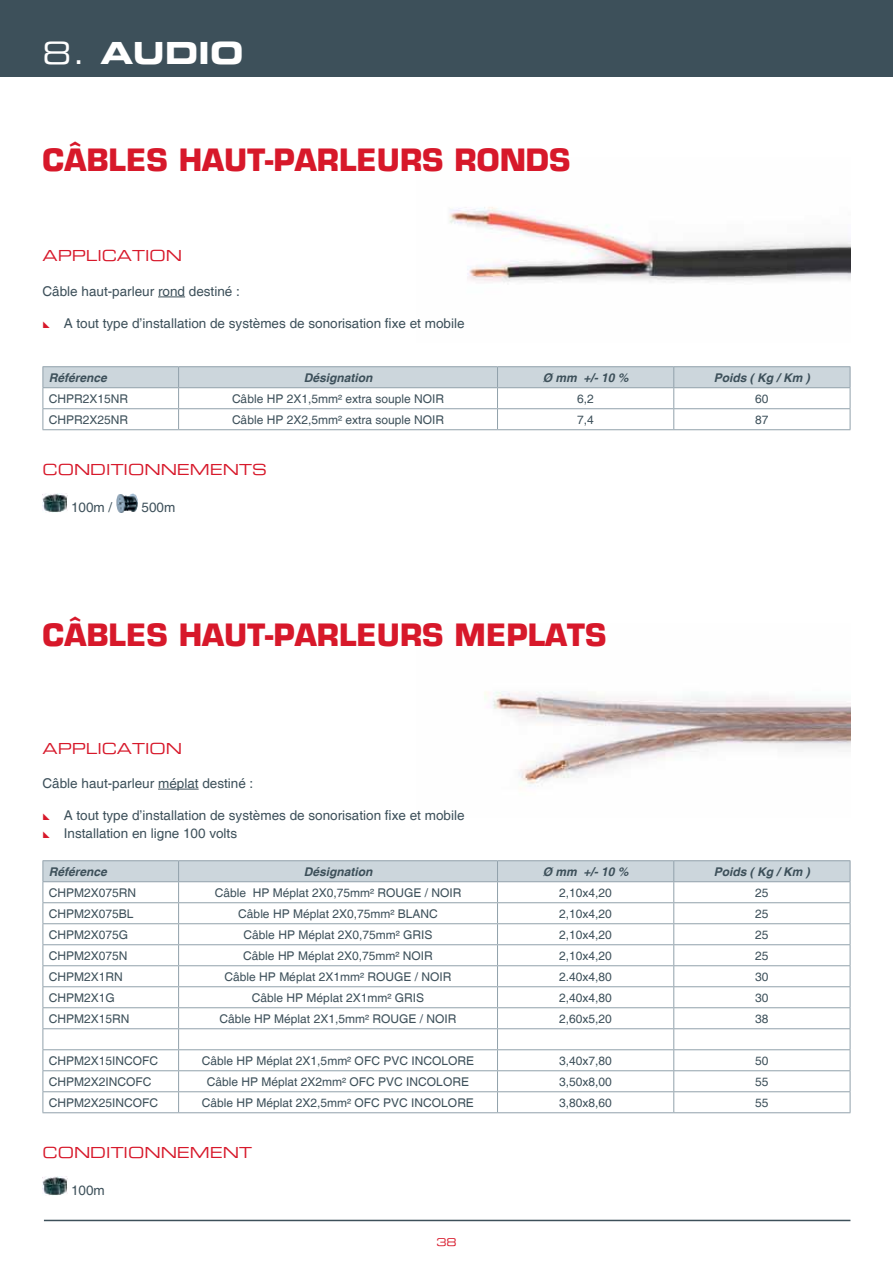
<style>
.page{position:relative;width:893px;height:1263px;background:#fff}
.page>*{position:absolute;margin:0;border:0;box-sizing:border-box;transform-origin:0 0}
.t1{font:700 30px "Eurostile";color:#d7182a}
.t2{font:30px "Eurostile Bold Extended Two";color:#fff}
.t3{font:15px "Eurostile Extended Two";color:#d7182a}
.t4{font:13.5px/18px "Helvetica";color:#3d505a}
.t5{font:12px "Helvetica";color:#3d505a}
.t6{font:italic 700 12px "Helvetica";color:#3d505a}
.t7{font:10.5px "Eurostile Extended Two";color:#d7182a}
.s1{font-family:"Eurostile Extended Two"}
</style>
<div class="page">
<div style="left:0;top:0;width:893px;height:77px;background:#3d505a"></div>
<hr style="left:44px;top:1220px;width:806px;height:1px;background:#3d505a">
<img style="left:484px;top:691px;width:366px;height:96px">
<img style="left:449px;top:207px;width:401px;height:76px">
<svg style="left:158px;top:297px;width:27px;height:1px"></svg>
<hr style="left:158px;top:789px;width:41px;height:1px;background:#3d505a">
<hr style="left:43px;top:366px;width:136px;height:1px;background:#91a1ab">
<hr style="left:179px;top:366px;width:318px;height:1px;background:#91a1ab">
<hr style="left:497px;top:366px;width:177px;height:1px;background:#91a1ab">
<hr style="left:674px;top:366px;width:176px;height:1px;background:#91a1ab">
<svg style="left:43px;top:367px;width:808px;height:62px"></svg>
<hr style="left:43px;top:429px;width:136px;height:1px;background:#91a1ab">
<hr style="left:179px;top:429px;width:318px;height:1px;background:#91a1ab">
<hr style="left:497px;top:429px;width:177px;height:1px;background:#91a1ab">
<hr style="left:674px;top:429px;width:176px;height:1px;background:#91a1ab">
<img style="left:43px;top:493px;width:24px;height:19px">
<img style="left:116px;top:493px;width:22px;height:19px">
<hr style="left:43px;top:860px;width:136px;height:1px;background:#91a1ab">
<hr style="left:179px;top:860px;width:318px;height:1px;background:#91a1ab">
<hr style="left:497px;top:860px;width:177px;height:1px;background:#91a1ab">
<hr style="left:674px;top:860px;width:176px;height:1px;background:#91a1ab">
<svg style="left:43px;top:861px;width:808px;height:251px"></svg>
<hr style="left:43px;top:1112px;width:136px;height:1px;background:#91a1ab">
<hr style="left:179px;top:1112px;width:318px;height:1px;background:#91a1ab">
<hr style="left:497px;top:1112px;width:177px;height:1px;background:#91a1ab">
<hr style="left:674px;top:1112px;width:176px;height:1px;background:#91a1ab">
<img style="left:43px;top:1176px;width:24px;height:19px">
<h1 class="t2" style="left:43px;top:32px;width:202px"><span class="s1">8.</span> AUDIO</h1>
<h1 class="t1" style="left:43px;top:141px;width:529px">CÂBLES HAUT-PARLEURS RONDS</h1>
<p class="t3" style="left:43px;top:246px;width:16px">APP</p>
<p class="t3" style="left:86px;top:246px;width:93px">LICATION</p>
<p class="t4" style="left:43px;top:282px;width:199px">Câble haut-parleur rond destiné :</p>
<p class="t4" style="left:64px;top:315px;width:402px">A tout type d’installation de systèmes de sonorisation fixe et mobile</p>
<p class="t6" style="left:49px;top:370px;width:60px">Référence</p>
<p class="t6" style="left:304px;top:370px;width:70px">Désignation</p>
<p class="t6" style="left:543px;top:370px;width:87px">Ø mm +/- 10 %</p>
<p class="t6" style="left:714px;top:370px;width:98px">Poids ( Kg / Km )</p>
<p class="t5" style="left:49px;top:392px;width:81px">CHPR2X15NR</p>
<p class="t5" style="left:232px;top:392px;width:214px">Câble HP 2X1,5mm² extra souple NOIR</p>
<p class="t5" style="left:577px;top:392px;width:18px">6,2</p>
<p class="t5" style="left:755px;top:392px;width:15px">60</p>
<p class="t5" style="left:49px;top:413px;width:81px">CHPR2X25NR</p>
<p class="t5" style="left:232px;top:413px;width:214px">Câble HP 2X2,5mm² extra souple NOIR</p>
<p class="t5" style="left:577px;top:413px;width:18px">7,4</p>
<p class="t5" style="left:755px;top:413px;width:15px">87</p>
<p class="t3" style="left:43px;top:459px;width:45px">CONDI</p>
<p class="t3" style="left:111px;top:459px;width:128px">TIONNEMENTS</p>
<p class="t4" style="left:71px;top:499px;width:43px">100m /</p>
<p class="t4" style="left:141px;top:499px;width:35px">500m</p>
<h1 class="t1" style="left:43px;top:615px;width:566px">CÂBLES HAUT-PARLEURS MEPLATS</h1>
<p class="t3" style="left:43px;top:738px;width:16px">APP</p>
<p class="t3" style="left:86px;top:738px;width:93px">LICATION</p>
<p class="t4" style="left:43px;top:774px;width:212px">Câble haut-parleur méplat destiné :</p>
<p class="t4" style="left:64px;top:807px;width:402px">A tout type d’installation de systèmes de sonorisation fixe et mobile<br>Installation en ligne 100 volts</p>
<p class="t6" style="left:49px;top:864px;width:60px">Référence</p>
<p class="t6" style="left:304px;top:864px;width:70px">Désignation</p>
<p class="t6" style="left:543px;top:864px;width:87px">Ø mm +/- 10 %</p>
<p class="t6" style="left:714px;top:864px;width:98px">Poids ( Kg / Km )</p>
<p class="t5" style="left:49px;top:885px;width:89px">CHPM2X075RN</p>
<p class="t5" style="left:215px;top:885px;width:248px">Câble HP Méplat 2X0,75mm² ROUGE / NOIR</p>
<p class="t5" style="left:559px;top:885px;width:54px">2,10x4,20</p>
<p class="t5" style="left:755px;top:885px;width:15px">25</p>
<p class="t5" style="left:49px;top:906px;width:86px">CHPM2X075BL</p>
<p class="t5" style="left:238px;top:906px;width:201px">Câble HP Méplat 2X0,75mm² BLANC</p>
<p class="t5" style="left:559px;top:906px;width:54px">2,10x4,20</p>
<p class="t5" style="left:755px;top:906px;width:15px">25</p>
<p class="t5" style="left:49px;top:927px;width:81px">CHPM2X075G</p>
<p class="t5" style="left:244px;top:927px;width:190px">Câble HP Méplat 2X0,75mm² GRIS</p>
<p class="t5" style="left:559px;top:927px;width:54px">2,10x4,20</p>
<p class="t5" style="left:755px;top:927px;width:15px">25</p>
<p class="t5" style="left:49px;top:948px;width:80px">CHPM2X075N</p>
<p class="t5" style="left:243px;top:948px;width:191px">Câble HP Méplat 2X0,75mm² NOIR</p>
<p class="t5" style="left:559px;top:948px;width:54px">2,10x4,20</p>
<p class="t5" style="left:755px;top:948px;width:15px">25</p>
<p class="t5" style="left:49px;top:969px;width:76px">CHPM2X1RN</p>
<p class="t5" style="left:225px;top:969px;width:228px">Câble HP Méplat 2X1mm² ROUGE / NOIR</p>
<p class="t5" style="left:559px;top:969px;width:54px">2.40x4,80</p>
<p class="t5" style="left:755px;top:969px;width:15px">30</p>
<p class="t5" style="left:49px;top:990px;width:68px">CHPM2X1G</p>
<p class="t5" style="left:252px;top:990px;width:174px">Câble HP Méplat 2X1mm² GRIS</p>
<p class="t5" style="left:559px;top:990px;width:54px">2,40x4,80</p>
<p class="t5" style="left:755px;top:990px;width:15px">30</p>
<p class="t5" style="left:49px;top:1011px;width:82px">CHPM2X15RN</p>
<p class="t5" style="left:220px;top:1011px;width:238px">Câble HP Méplat 2X1,5mm² ROUGE / NOIR</p>
<p class="t5" style="left:559px;top:1011px;width:54px">2,60x5,20</p>
<p class="t5" style="left:755px;top:1011px;width:15px">38</p>
<p class="t5" style="left:49px;top:1053px;width:111px">CHPM2X15INCOFC</p>
<p class="t5" style="left:202px;top:1053px;width:274px">Câble HP Méplat 2X1,5mm² OFC PVC INCOLORE</p>
<p class="t5" style="left:559px;top:1053px;width:54px">3,40x7,80</p>
<p class="t5" style="left:755px;top:1053px;width:15px">50</p>
<p class="t5" style="left:49px;top:1074px;width:104px">CHPM2X2INCOFC</p>
<p class="t5" style="left:207px;top:1074px;width:264px">Câble HP Méplat 2X2mm² OFC PVC INCOLORE</p>
<p class="t5" style="left:559px;top:1074px;width:54px">3,50x8,00</p>
<p class="t5" style="left:755px;top:1074px;width:15px">55</p>
<p class="t5" style="left:49px;top:1095px;width:111px">CHPM2X25INCOFC</p>
<p class="t5" style="left:202px;top:1095px;width:274px">Câble HP Méplat 2X2,5mm² OFC PVC INCOLORE</p>
<p class="t5" style="left:559px;top:1095px;width:54px">3,80x8,60</p>
<p class="t5" style="left:755px;top:1095px;width:15px">55</p>
<p class="t3" style="left:43px;top:1142px;width:45px">CONDI</p>
<p class="t3" style="left:111px;top:1142px;width:143px">TIONNEMENT</p>
<p class="t4" style="left:71px;top:1182px;width:35px">100m</p>
<p class="t7" style="left:436px;top:1234px;width:22px">38</p>
</div>
